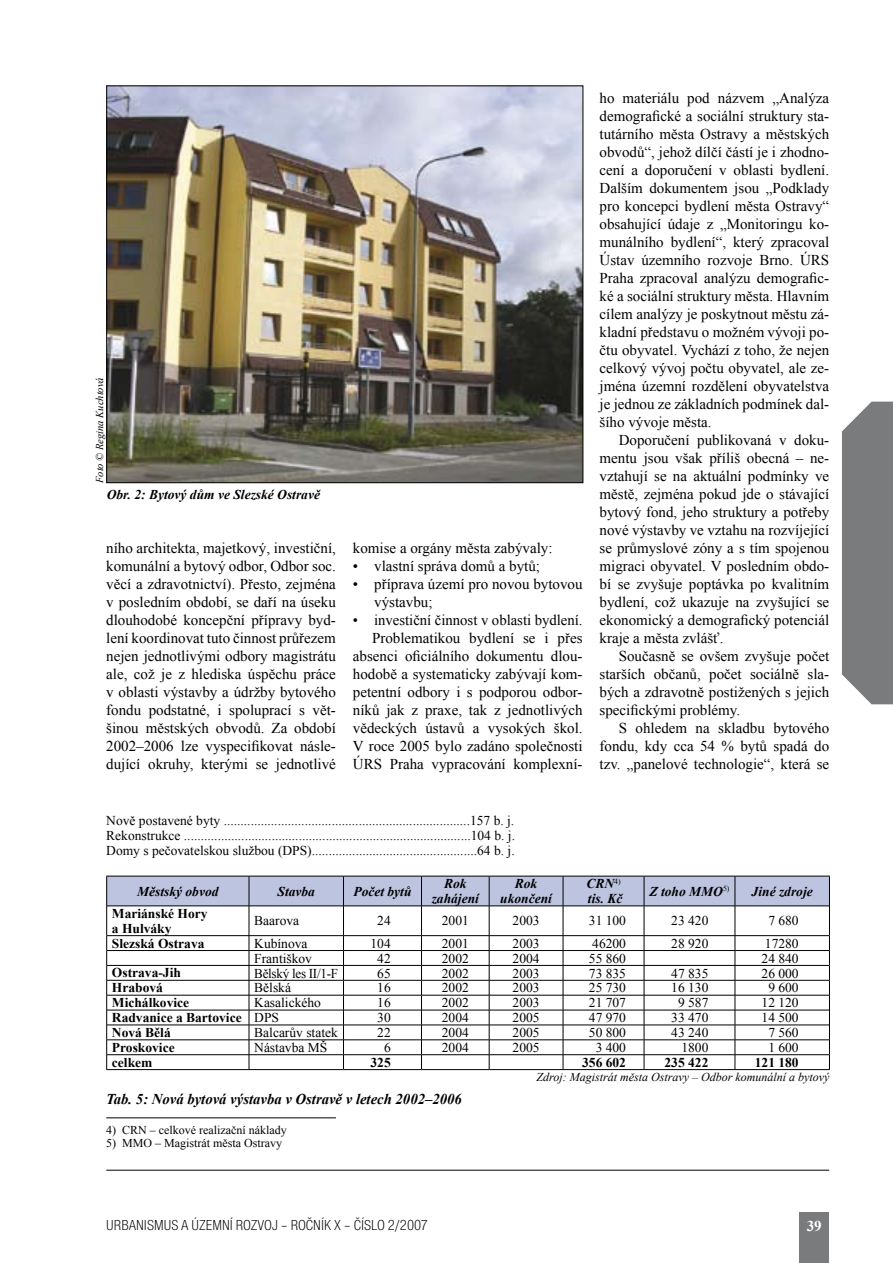
<style>
.page{position:relative;width:893px;height:1263px;background:#fff}
.page>*{position:absolute;margin:0;border:0;box-sizing:border-box;transform-origin:0 0}
.t1{font:15px/18px "Times New Roman";color:#000;text-align:justify}
.t2{font:italic 700 15px "Times New Roman";color:#000}
.t3{font:15px "Nimbus Sans DOT Ligh Cond";color:#000}
.t4{font:700 15px "Times New Roman";color:#fff}
.t5{font:13.5px/15px "Times New Roman";color:#000;text-align:justify}
.t6{font:700 13.5px/15px "Times New Roman";color:#000}
.t7{font:italic 700 13.5px/15px "Times New Roman";color:#000;text-align:center}
.t8{font:13.5px "Times New Roman";letter-spacing:-.02em;color:#000}
.t9{font:12px "Times New Roman";color:#000}
.t10{font:italic 12px "Times New Roman";color:#000}
.t11{font:italic 10.5px "Times New Roman";color:#000}
.s1{font-weight:400}
</style>
<div class="page">
<hr style="left:106px;top:1170px;width:723px;height:1px;background:#000">
<div style="left:799px;top:1212px;width:30px;height:51px;background:#7a7b7d"></div>
<div style="left:842px;top:402px;width:51px;height:302px;background:#7a7b7d"></div>
<img style="left:108px;top:87px;width:473px;height:394px">
<svg style="left:106px;top:876px;width:724px;height:193px"></svg>
<hr style="left:106px;top:1069px;width:143px;height:1px;background:#000">
<hr style="left:249px;top:1069px;width:94px;height:1px;background:#000">
<hr style="left:343px;top:1069px;width:78px;height:1px;background:#000">
<hr style="left:421px;top:1069px;width:68px;height:1px;background:#000">
<hr style="left:489px;top:1069px;width:74px;height:1px;background:#000">
<hr style="left:563px;top:1069px;width:81px;height:1px;background:#000">
<hr style="left:644px;top:1069px;width:91px;height:1px;background:#000">
<hr style="left:735px;top:1069px;width:95px;height:1px;background:#000">
<hr style="left:106px;top:1117px;width:230px;height:1px;background:#000">
<p class="t11" style="left:93px;top:483px;width:107px;rotate:-90deg">Foto © Regina Kuchtová</p>
<p class="t7" style="left:107px;top:487px;width:215px">Obr. 2: Bytový dům ve Slezské Ostravě</p>
<p class="t1" style="left:106px;top:539px;width:231px">ního architekta, majetkový, investiční, komunální a bytový odbor, Odbor soc. věcí a zdravotnictví). Přesto, zejména v posledním období, se daří na úseku dlouhodobé koncepční přípravy byd&shy;lení koordinovat tuto činnost průřezem nejen jednotlivými odbory magistrátu ale, což je z hlediska úspěchu práce v oblasti výstavby a údržby bytového fondu podstatné, i spoluprací s vět&shy;šinou městských obvodů. Za období 2002–2006 lze vyspecifikovat násle&shy;dující okruhy, kterými se jednotlivé</p>
<p class="t1" style="left:353px;top:539px;width:201px">komise a orgány města zabývaly:</p>
<p class="t1" style="left:353px;top:557px;width:189px">• vlastní správa domů a bytů;</p>
<p class="t1" style="left:374px;top:575px;width:210px;text-indent:-21px">• příprava území pro novou bytovou výstavbu;</p>
<p class="t1" style="left:353px;top:611px;width:231px;text-align:right">• investiční činnost v oblasti bydlení.<br>Problematikou bydlení se i přes absenci oficiálního dokumentu dlou&shy;hodobě a systematicky zabývají kom&shy;petentní odbory i s podporou odbor&shy;níků jak z praxe, tak z jednotlivých vědeckých ústavů a vysokých škol.<br>V roce 2005 bylo zadáno společnosti ÚRS Praha vypracování komplexní-</p>
<p class="t1" style="left:600px;top:89px;width:231px">ho materiálu pod názvem „Analýza demografické a sociální struktury sta&shy;tutárního města Ostravy a městských obvodů“, jehož dílčí částí je i zhodno&shy;cení a doporučení v oblasti bydlení.<br>Dalším dokumentem jsou „Podklady pro koncepci bydlení města Ostravy“ obsahující údaje z „Monitoringu ko&shy;munálního bydlení“, který zpracoval Ústav územního rozvoje Brno. ÚRS Praha zpracoval analýzu demografic&shy;ké a sociální struktury města. Hlavním cílem analýzy je poskytnout městu zá&shy;kladní představu o možném vývoji po&shy;čtu obyvatel. Vychází z toho, že nejen celkový vývoj počtu obyvatel, ale ze&shy;jména územní rozdělení obyvatelstva je jednou ze základních podmínek dal&shy;šího vývoje města.</p>
<p class="t1" style="left:600px;top:431px;width:231px;text-indent:19px">Doporučení publikovaná v doku&shy;mentu jsou však příliš obecná – ne&shy;vztahují se na aktuální podmínky ve městě, zejména pokud jde o stávající bytový fond, jeho struktury a potřeby nové výstavby ve vztahu na rozvíjející se průmyslové zóny a s tím spojenou migraci obyvatel. V posledním obdo&shy;bí se zvyšuje poptávka po kvalitním bydlení, což ukazuje na zvyšující se ekonomický a demografický potenciál kraje a města zvlášť.</p>
<p class="t1" style="left:600px;top:647px;width:231px;text-indent:19px">Současně se ovšem zvyšuje počet starších občanů, počet sociálně sla&shy;bých a zdravotně postižených s jejich specifickými problémy.</p>
<p class="t1" style="left:600px;top:719px;width:231px;text-indent:19px">S ohledem na skladbu bytového fondu, kdy cca 54 % bytů spadá do tzv. „panelové technologie“, která se</p>
<p class="t5" style="left:106px;top:812px;width:410px">Nově postavené byty .........................................................................157 b. j.<br>Rekonstrukce .....................................................................................104 b. j.<br>Domy s pečovatelskou službou (DPS).................................................64 b. j.</p>
<p class="t7" style="left:137px;top:883px;width:83px">Městský obvod</p>
<p class="t7" style="left:277px;top:883px;width:39px">Stavba</p>
<p class="t7" style="left:353px;top:883px;width:60px">Počet bytů</p>
<p class="t7" style="left:432px;top:876px;width:49px">Rok zahájení</p>
<p class="t7" style="left:500px;top:876px;width:53px">Rok ukončení</p>
<p class="t7" style="left:586px;top:876px;width:38px;text-align:left">CRN<sup>4) </sup>tis. Kč</p>
<p class="t7" style="left:649px;top:883px;width:82px">Z toho MMO<sup>5)</sup></p>
<p class="t7" style="left:752px;top:883px;width:63px">Jiné zdroje</p>
<p class="t6" style="left:112px;top:905px;width:97px">Mariánské Hory a Hulváky</p>
<p class="t5" style="left:254px;top:913px;width:46px">Baarova</p>
<p class="t5" style="left:377px;top:913px;width:15px">24</p>
<p class="t5" style="left:442px;top:913px;width:28px">2001</p>
<p class="t5" style="left:513px;top:913px;width:28px">2003</p>
<p class="t5" style="left:589px;top:913px;width:39px">31 100</p>
<p class="t5" style="left:671px;top:913px;width:39px">23 420</p>
<p class="t5" style="left:768px;top:913px;width:32px">7 680</p>
<p class="t6" style="left:112px;top:935px;width:94px">Slezská Ostrava</p>
<p class="t5" style="left:254px;top:935px;width:55px">Kubínova</p>
<p class="t5" style="left:370px;top:935px;width:22px">104</p>
<p class="t5" style="left:442px;top:935px;width:28px">2001</p>
<p class="t5" style="left:513px;top:935px;width:28px">2003</p>
<p class="t5" style="left:592px;top:935px;width:35px">46200</p>
<p class="t5" style="left:671px;top:935px;width:39px">28 920</p>
<p class="t5" style="left:765px;top:935px;width:35px">17280</p>
<p class="t5" style="left:254px;top:950px;width:59px">Františkov</p>
<p class="t5" style="left:377px;top:950px;width:15px">42</p>
<p class="t5" style="left:442px;top:950px;width:28px">2002</p>
<p class="t5" style="left:513px;top:950px;width:28px">2004</p>
<p class="t5" style="left:589px;top:950px;width:39px">55 860</p>
<p class="t5" style="left:762px;top:950px;width:39px">24 840</p>
<p class="t6" style="left:112px;top:965px;width:70px">Ostrava-Jih</p>
<p class="t8" style="left:254px;top:964px;width:85px">Bělský les II/1-F</p>
<p class="t5" style="left:377px;top:965px;width:15px">65</p>
<p class="t5" style="left:442px;top:965px;width:28px">2002</p>
<p class="t5" style="left:513px;top:965px;width:28px">2003</p>
<p class="t5" style="left:589px;top:965px;width:39px">73 835</p>
<p class="t5" style="left:671px;top:965px;width:39px">47 835</p>
<p class="t5" style="left:762px;top:965px;width:39px">26 000</p>
<p class="t6" style="left:112px;top:980px;width:53px">Hrabová</p>
<p class="t5" style="left:254px;top:980px;width:38px">Bělská</p>
<p class="t5" style="left:377px;top:980px;width:15px">16</p>
<p class="t5" style="left:442px;top:980px;width:28px">2002</p>
<p class="t5" style="left:513px;top:980px;width:28px">2003</p>
<p class="t5" style="left:589px;top:980px;width:39px">25 730</p>
<p class="t5" style="left:671px;top:980px;width:39px">16 130</p>
<p class="t5" style="left:768px;top:980px;width:32px">9 600</p>
<p class="t6" style="left:112px;top:995px;width:79px">Michálkovice</p>
<p class="t5" style="left:254px;top:995px;width:68px">Kasalického</p>
<p class="t5" style="left:377px;top:995px;width:15px">16</p>
<p class="t5" style="left:442px;top:995px;width:28px">2002</p>
<p class="t5" style="left:513px;top:995px;width:28px">2003</p>
<p class="t5" style="left:589px;top:995px;width:39px">21 707</p>
<p class="t5" style="left:678px;top:995px;width:32px">9 587</p>
<p class="t5" style="left:762px;top:995px;width:39px">12 120</p>
<p class="t6" style="left:112px;top:1010px;width:169px">Radvanice a Bartovice <span class="s1">DPS</span></p>
<p class="t5" style="left:377px;top:1010px;width:15px">30</p>
<p class="t5" style="left:442px;top:1010px;width:28px">2004</p>
<p class="t5" style="left:513px;top:1010px;width:28px">2005</p>
<p class="t5" style="left:589px;top:1010px;width:39px">47 970</p>
<p class="t5" style="left:671px;top:1010px;width:39px">33 470</p>
<p class="t5" style="left:762px;top:1010px;width:39px">14 500</p>
<p class="t6" style="left:112px;top:1024px;width:60px">Nová Bělá</p>
<p class="t5" style="left:254px;top:1025px;width:85px">Balcarův statek</p>
<p class="t5" style="left:377px;top:1025px;width:15px">22</p>
<p class="t5" style="left:442px;top:1025px;width:28px">2004</p>
<p class="t5" style="left:513px;top:1025px;width:28px">2005</p>
<p class="t5" style="left:589px;top:1025px;width:39px">50 800</p>
<p class="t5" style="left:671px;top:1025px;width:39px">43 240</p>
<p class="t5" style="left:768px;top:1025px;width:32px">7 560</p>
<p class="t6" style="left:112px;top:1039px;width:64px">Proskovice</p>
<p class="t5" style="left:254px;top:1040px;width:75px">Nástavba MŠ</p>
<p class="t5" style="left:384px;top:1040px;width:8px">6</p>
<p class="t5" style="left:442px;top:1040px;width:28px">2004</p>
<p class="t5" style="left:513px;top:1040px;width:28px">2005</p>
<p class="t5" style="left:596px;top:1040px;width:32px">3 400</p>
<p class="t5" style="left:681px;top:1040px;width:28px">1800</p>
<p class="t5" style="left:768px;top:1040px;width:32px">1 600</p>
<p class="t6" style="left:112px;top:1054px;width:42px">celkem</p>
<p class="t6" style="left:370px;top:1054px;width:22px">325</p>
<p class="t6" style="left:582px;top:1054px;width:45px">356 602</p>
<p class="t6" style="left:665px;top:1054px;width:45px">235 422</p>
<p class="t6" style="left:755px;top:1054px;width:45px">121 180</p>
<p class="t10" style="left:537px;top:1069px;width:294px">Zdroj: Magistrát města Ostravy – Odbor komunální a bytový</p>
<p class="t2" style="left:106px;top:1089px;width:357px">Tab. 5: Nová bytová výstavba v Ostravě v letech 2002–2006</p>
<p class="t9" style="left:106px;top:1121px;width:182px">4) CRN – celkové realizační náklady</p>
<p class="t9" style="left:106px;top:1135px;width:177px">5) MMO – Magistrát města Ostravy</p>
<p class="t3" style="left:106px;top:1217px;width:323px">URBANISMUS A ÚZEMNÍ ROZVOJ – ROČNÍK X – ČÍSLO 2/2007</p>
<p class="t4" style="left:807px;top:1215px;width:16px">39</p>
</div>
